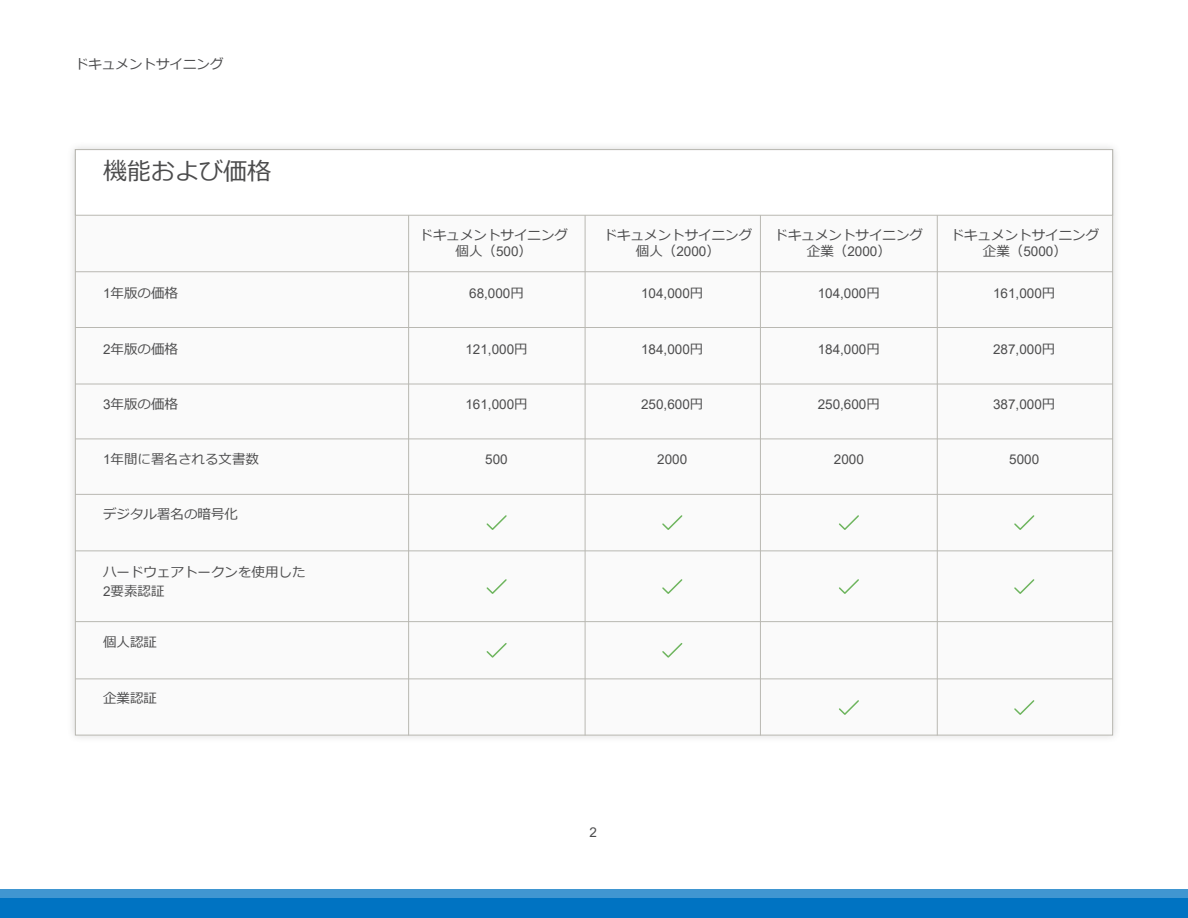
<style>
.page{position:relative;width:1188px;height:918px;background:#fff}
.page>*{position:absolute;margin:0;border:0;box-sizing:border-box;transform-origin:0 0}
.H2_-_16_Auto_0__4C4C{font:24px "Meiryo";color:#4c4c4d}
.P2_-_9_13_0__4C4C4D{font:13.5px "Arial";color:#4c4c4d}
.P1_-_10_14_0__4C4C4D{font:13.5px/16.2px "Meiryo";color:#4c4c4d;text-align:center}
.P2_-_9_13_0__4C4C4D-2{font:13.5px/19.5px "Meiryo";color:#4c4c4d}
.P3_Page_Numbers_Doc{font:13.5px "Meiryo";color:#4c4c4d}
.P3_Page_Numbers_Doc-2{font:13.5px "Arial";color:#4c4c4d}
.s1{font-family:"Arial"}
.s2{font-family:"Meiryo"}
</style>
<div class="page">
<div style="left:0;top:889px;width:1188px;height:9px;background:#4096d1"></div>
<div style="left:0;top:898px;width:1188px;height:20px;background:#0073c2"></div>
<div style="left:67px;top:141px;width:1054px;height:602px;background:#696969;opacity:.25"></div>
<div style="left:75px;top:149px;width:1038px;height:586px;background:#fafafa;border:1px solid #b9b8b2"></div>
<div style="left:75px;top:149px;width:1038px;height:67px;background:#fff;border:1px solid #b9b8b2"></div>
<hr style="left:75px;top:271px;width:1038px;height:1px;background:#b9b8b2">
<hr style="left:75px;top:327px;width:1038px;height:1px;background:#b9b8b2">
<hr style="left:75px;top:384px;width:1038px;height:1px;background:#b9b8b2">
<hr style="left:75px;top:439px;width:1038px;height:1px;background:#b9b8b2">
<hr style="left:75px;top:494px;width:1038px;height:1px;background:#b9b8b2">
<hr style="left:75px;top:550px;width:1038px;height:1px;background:#b9b8b2">
<hr style="left:75px;top:621px;width:1038px;height:1px;background:#b9b8b2">
<hr style="left:75px;top:679px;width:1038px;height:1px;background:#b9b8b2">
<hr style="left:408px;top:215px;width:1px;height:520px;background:#b9b8b2">
<hr style="left:585px;top:215px;width:1px;height:520px;background:#b9b8b2">
<hr style="left:760px;top:215px;width:1px;height:520px;background:#b9b8b2">
<hr style="left:937px;top:215px;width:1px;height:520px;background:#b9b8b2">
<svg style="left:486px;top:579px;width:21px;height:15px"></svg>
<svg style="left:662px;top:579px;width:21px;height:15px"></svg>
<svg style="left:839px;top:579px;width:20px;height:15px"></svg>
<svg style="left:1014px;top:579px;width:21px;height:15px"></svg>
<svg style="left:486px;top:515px;width:21px;height:15px"></svg>
<svg style="left:662px;top:515px;width:21px;height:15px"></svg>
<svg style="left:839px;top:515px;width:20px;height:15px"></svg>
<svg style="left:1014px;top:515px;width:21px;height:15px"></svg>
<svg style="left:486px;top:643px;width:21px;height:15px"></svg>
<svg style="left:662px;top:643px;width:21px;height:15px"></svg>
<svg style="left:839px;top:700px;width:20px;height:15px"></svg>
<svg style="left:1014px;top:700px;width:21px;height:15px"></svg>
<p class="P3_Page_Numbers_Doc" style="left:75px;top:54px;width:150px">ドキュメントサイニング</p>
<p class="H2_-_16_Auto_0__4C4C" style="left:103px;top:154px;width:169px">機能および価格</p>
<p class="P1_-_10_14_0__4C4C4D" style="left:420px;top:228px;width:150px">ドキュメントサイニング個人（<span class="s1">500</span>）</p>
<p class="P1_-_10_14_0__4C4C4D" style="left:604px;top:228px;width:150px">ドキュメントサイニング個人（<span class="s1">2000</span>）</p>
<p class="P1_-_10_14_0__4C4C4D" style="left:775px;top:228px;width:150px">ドキュメントサイニング企業（<span class="s1">2000</span>）</p>
<p class="P1_-_10_14_0__4C4C4D" style="left:951px;top:228px;width:150px">ドキュメントサイニング企業（<span class="s1">5000</span>）</p>
<p class="P2_-_9_13_0__4C4C4D-2" style="left:103px;top:284px;width:77px"><span class="s1">1</span>年版の価格</p>
<p class="P2_-_9_13_0__4C4C4D" style="left:469px;top:283px;width:56px">68,000<span class="s2">円</span></p>
<p class="P2_-_9_13_0__4C4C4D" style="left:641px;top:283px;width:64px">104,000<span class="s2">円</span></p>
<p class="P2_-_9_13_0__4C4C4D" style="left:818px;top:283px;width:64px">104,000<span class="s2">円</span></p>
<p class="P2_-_9_13_0__4C4C4D" style="left:993px;top:283px;width:64px">161,000<span class="s2">円</span></p>
<p class="P2_-_9_13_0__4C4C4D-2" style="left:103px;top:340px;width:77px"><span class="s1">2</span>年版の価格</p>
<p class="P2_-_9_13_0__4C4C4D-2" style="left:103px;top:395px;width:77px"><span class="s1">3</span>年版の価格</p>
<p class="P2_-_9_13_0__4C4C4D-2" style="left:103px;top:450px;width:158px"><span class="s1">1</span>年間に署名される文書数</p>
<p class="P2_-_9_13_0__4C4C4D-2" style="left:103px;top:505px;width:136px">デジタル署名の暗号化</p>
<p class="P2_-_9_13_0__4C4C4D-2" style="left:103px;top:563px;width:204px">ハードウェアトークンを使用した<br><span class="s1">2</span>要素認証</p>
<p class="P2_-_9_13_0__4C4C4D-2" style="left:103px;top:633px;width:55px">個人認証</p>
<p class="P2_-_9_13_0__4C4C4D-2" style="left:103px;top:689px;width:55px">企業認証</p>
<p class="P2_-_9_13_0__4C4C4D" style="left:465px;top:340px;width:64px">121,000<span class="s2">円</span></p>
<p class="P2_-_9_13_0__4C4C4D" style="left:641px;top:340px;width:64px">184,000<span class="s2">円</span></p>
<p class="P2_-_9_13_0__4C4C4D" style="left:818px;top:340px;width:64px">184,000<span class="s2">円</span></p>
<p class="P2_-_9_13_0__4C4C4D" style="left:993px;top:340px;width:64px">287,000<span class="s2">円</span></p>
<p class="P2_-_9_13_0__4C4C4D" style="left:465px;top:395px;width:64px">161,000<span class="s2">円</span></p>
<p class="P2_-_9_13_0__4C4C4D" style="left:641px;top:395px;width:64px">250,600<span class="s2">円</span></p>
<p class="P2_-_9_13_0__4C4C4D" style="left:818px;top:395px;width:64px">250,600<span class="s2">円</span></p>
<p class="P2_-_9_13_0__4C4C4D" style="left:993px;top:395px;width:64px">387,000<span class="s2">円</span></p>
<p class="P2_-_9_13_0__4C4C4D" style="left:485px;top:450px;width:24px">500</p>
<p class="P2_-_9_13_0__4C4C4D" style="left:657px;top:450px;width:32px">2000</p>
<p class="P2_-_9_13_0__4C4C4D" style="left:834px;top:450px;width:32px">2000</p>
<p class="P2_-_9_13_0__4C4C4D" style="left:1009px;top:450px;width:32px">5000</p>
<p class="P3_Page_Numbers_Doc-2" style="left:590px;top:823px;width:9px">2</p>
</div>
